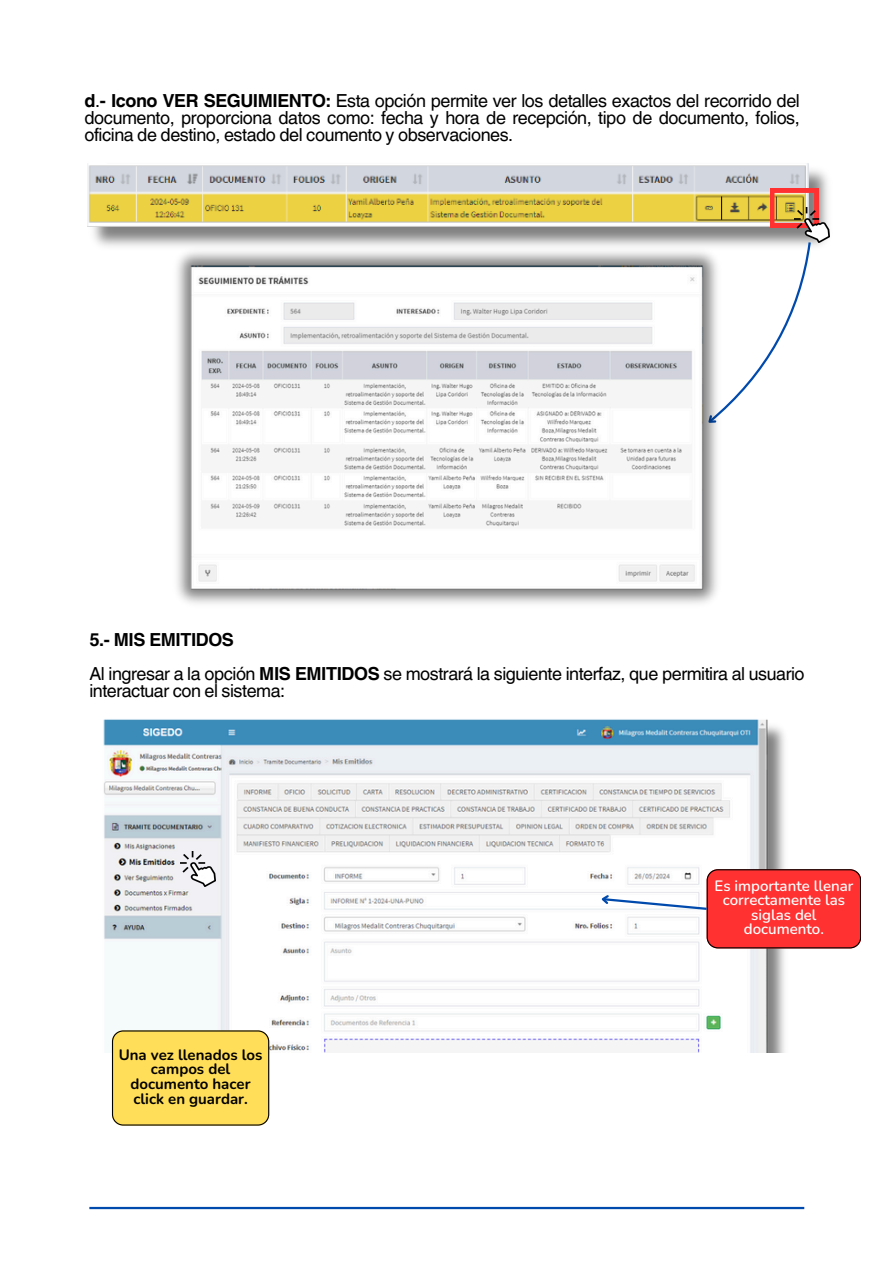
<style>
.page{position:relative;width:894px;height:1264px;background:#fff}
.page>*{position:absolute;margin:0;border:0;box-sizing:border-box;transform-origin:0 0}
.t1{font:18px/16.8px "Helvetica World";letter-spacing:-.025em;color:#000;text-align:justify}
.t2{font:700 18px "Helvetica World";letter-spacing:-.025em;color:#000}
.t3{font:700 15px/14.7px "Nunito";color:#000;text-align:center}
.t4{font:600 15px/14.7px "Nunito";color:#fff;text-align:center}
.s1{font-weight:700}
</style>
<div class="page">
<img style="left:87px;top:163px;width:743px;height:84px">
<svg style="left:769px;top:188px;width:49px;height:39px"></svg>
<img style="left:794px;top:208px;width:35px;height:30px">
<svg style="left:704px;top:238px;width:126px;height:159px"></svg>
<img style="left:155px;top:242px;width:583px;height:362px">
<img style="left:103px;top:719px;width:701px;height:333px">
<svg style="left:598px;top:869px;width:262px;height:79px"></svg>
<div style="left:112px;top:1030px;width:157px;height:95px;background:#ffde59"></div>
<img style="left:181px;top:852px;width:35px;height:34px">
<hr style="left:89px;top:1206px;width:715px;height:3px;background:#004aad">
<h1 class="t1" style="left:84px;top:92px;width:716px"><span class="s1">d</span>.<span class="s1">- Icono VER SEGUIMIENTO:</span> Esta opción permite ver los detalles exactos del recorrido del documento, proporciona datos como: fecha y hora de recepción, tipo de documento, folios, oficina de destino, estado del coumento y observaciones.</h1>
<h2 class="t2" style="left:89px;top:624px;width:146px">5.- MIS EMITIDOS</h2>
<p class="t1" style="left:89px;top:665px;width:716px">Al ingresar a la opción <span class="s1">MIS EMITIDOS</span> se mostrará la siguiente interfaz, que permitira al usuario interactuar con el sistema:</p>
<p class="t3" style="left:119px;top:1047px;width:145px">Una vez llenados los campos del documento hacer click en guardar.</p>
<p class="t4" style="left:714px;top:878px;width:140px">Es importante llenar correctamente las siglas del documento.</p>
</div>
